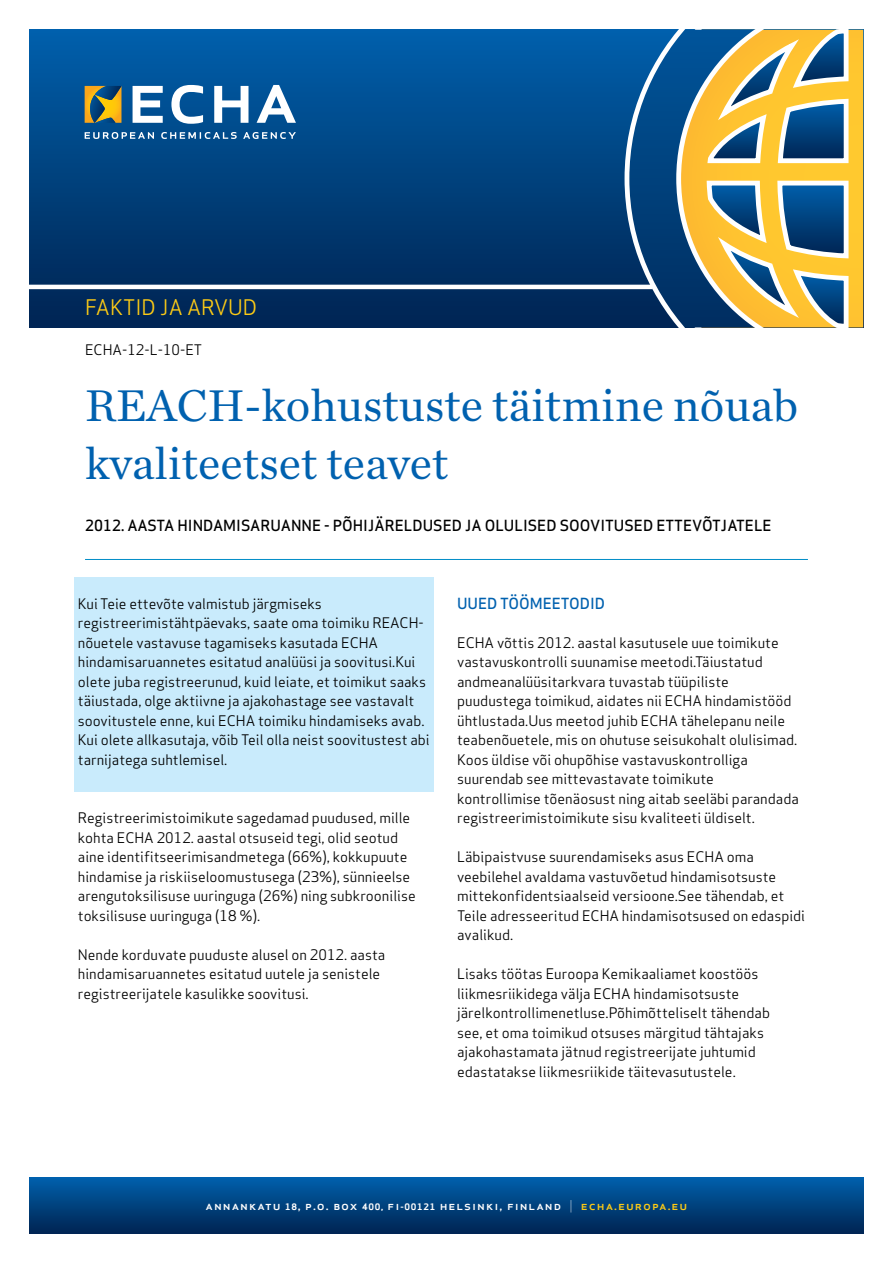
<style>
.page{position:relative;width:893px;height:1263px;background:#fff}
.page>*{position:absolute;margin:0;border:0;box-sizing:border-box;transform-origin:0 0}
.t1{font:46.5px/58.5px "Chronicle Text G1";color:#0061af}
.t2{font:21px "Apex Sans";color:#fdcb15}
.t3{font:500 15px "Apex Sans";color:#000}
.t4{font:500 15px "Apex Sans";color:#0061af}
.t5{font:14.25px/19.5px "Apex Sans";color:#000}
.t6{font:500 12.15px "Apex Sans";letter-spacing:.075em;color:#fff;scale:1.08 1}
.s1{font-weight:700;font-size:8.7px}
.s2{font-weight:700;font-size:8.25px}
.s3{font-weight:300}
.s4{color:#fdcb15}
</style>
<div class="page">
<svg style="left:30px;top:1178px;width:833px;height:55px;background:#00417e"></svg>
<svg style="left:30px;top:30px;width:592px;height:297px;background:#00417d"></svg>
<svg style="left:622px;top:30px;width:241px;height:297px;background:#838d74"></svg>
<svg style="left:85px;top:132px;width:211px;height:7px"></svg>
<svg style="left:133px;top:85px;width:163px;height:39px"></svg>
<svg style="left:85px;top:86px;width:36px;height:37px"></svg>
<hr style="left:26px;top:285px;width:627px;height:4px;background:#fff">
<div style="left:74px;top:578px;width:359px;height:214px;background:#c9ebfc"></div>
<hr style="left:85px;top:559px;width:723px;height:1px;background:#008dc7">
<h2 class="t2" style="left:85px;top:290px;width:174px">FAKTID JA ARVUD</h2>
<p class="t5" style="left:85px;top:339px;width:119px">ECHA-12-L-10-ET</p>
<h1 class="t1" style="left:85px;top:374px;width:715px">REACH-kohustuste täitmine nõuab kvaliteetset teavet</h1>
<p class="t3" style="left:85px;top:512px;width:688px">2012. AASTA HINDAMISARUANNE - PÕHIJÄRELDUSED JA OLULISED SOOVITUSED ETTEVÕTJATELE</p>
<p class="t5" style="left:78px;top:592px;width:353px">Kui Teie ettevõte valmistub järgmiseks registreerimistähtpäevaks, saate oma toimiku REACH&shy;nõuetele vastavuse tagamiseks kasutada ECHA hindamisaruannetes esitatud analüüsi ja soovitusi.Kui olete juba registreerunud, kuid leiate, et toimikut saaks täiustada, olge aktiivne ja ajakohastage see vastavalt soovitustele enne, kui ECHA toimiku hindamiseks avab.<br>Kui olete allkasutaja, võib Teil olla neist soovitustest abi tarnijatega suhtlemisel.</p>
<p class="t5" style="left:78px;top:807px;width:339px">Registreerimistoimikute sagedamad puudused, mille kohta ECHA 2012. aastal otsuseid tegi, olid seotud aine identifitseerimisandmetega (66%), kokkupuute hindamise ja riskiiseloomustusega (23%), sünnieelse arengutoksilisuse uuringuga (26%) ning subkroonilise toksilisuse uuringuga (18 %).</p>
<p class="t5" style="left:78px;top:943px;width:309px">Nende korduvate puuduste alusel on 2012. aasta hindamisaruannetes esitatud uutele ja senistele registreerijatele kasulikke soovitusi.</p>
<p class="t4" style="left:457px;top:590px;width:150px">UUED TÖÖMEETODID</p>
<p class="t5" style="left:457px;top:631px;width:343px">ECHA võttis 2012. aastal kasutusele uue toimikute vastavuskontrolli suunamise meetodi.Täiustatud andmeanalüüsitarkvara tuvastab tüüpiliste puudustega toimikud, aidates nii ECHA hindamistööd ühtlustada.Uus meetod juhib ECHA tähelepanu neile teabenõuetele, mis on ohutuse seisukohalt olulisimad.<br>Koos üldise või ohupõhise vastavuskontrolliga suurendab see mittevastavate toimikute kontrollimise tõenäosust ning aitab seeläbi parandada registreerimistoimikute sisu kvaliteeti üldiselt.</p>
<p class="t5" style="left:457px;top:846px;width:349px">Läbipaistvuse suurendamiseks asus ECHA oma veebilehel avaldama vastuvõetud hindamisotsuste mittekonfidentsiaalseid versioone.See tähendab, et Teile adresseeritud ECHA hindamisotsused on edaspidi avalikud.</p>
<p class="t5" style="left:457px;top:963px;width:314px">Lisaks töötas Euroopa Kemikaaliamet koostöös liikmesriikidega välja ECHA hindamisotsuste järelkontrollimenetluse.Põhimõtteliselt tähendab see, et oma toimikud otsuses märgitud tähtajaks ajakohastamata jätnud registreerijate juhtumid edastatakse liikmesriikide täitevasutustele.</p>
<p class="t6" style="left:206px;top:1195px;width:448px">ANNANKATU <span class="s1">18</span>, P.O. BOX <span class="s1">400,</span> FI<span class="s2">-</span><span class="s1">00121</span> HELSINKI, FINLAND <span class="s3">|</span> <span class="s4">ECHA.EUROPA.EU</span></p>
</div>
